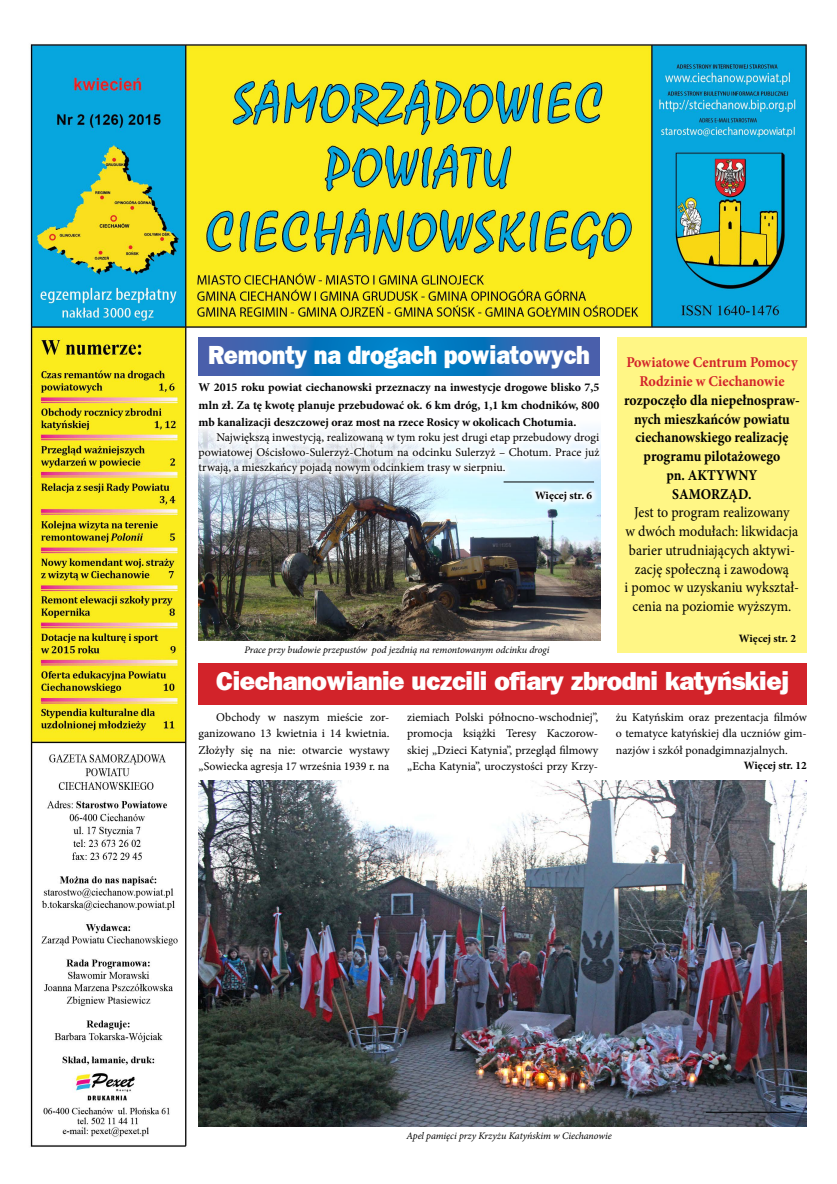
<style>
.page{position:relative;width:837px;height:1184px;background:#fff}
.page>*{position:absolute;margin:0;border:0;box-sizing:border-box;transform-origin:0 0}
.t1{font:800 26.25px "Frankfurt Gothic";letter-spacing:-.02em;color:#fff}
.t2{font:800 26.25px "Frankfurt Gothic";letter-spacing:-.02em;color:#fff;scale:.9 1}
.t3{font:15px/18.8px "Minion Pro";color:#000;text-align:center;scale:.93 1}
.t4{font:700 15px/18.8px "Minion Pro";color:#000;text-align:center;scale:.91 1}
.t5{font:700 15px/18.8px "Minion Pro";color:#d2232a;text-align:center;scale:.94 1}
.t6{font:11.88px/16.2px "Minion Pro";color:#000;text-align:justify}
.t7{font:700 11.88px/17.5px "Minion Pro";color:#000;text-align:justify}
.t8{font:700 11.25px "Minion Pro";letter-spacing:.005em;color:#000}
.t9{font:italic 10px "Minion Pro";letter-spacing:-.005em;color:#000}
</style>
<div class="page">
<img style="left:30px;top:44px;width:777px;height:1103px">
<div style="left:198px;top:663px;width:608px;height:41px;background:#d2232a"></div>
<img style="left:198px;top:780px;width:608px;height:346px">
<img style="left:198px;top:509px;width:402px;height:131px">
<div style="left:617px;top:338px;width:189px;height:314px;background:#fff685"></div>
<div style="left:191px;top:375px;width:415px;height:134px;background:#fff;opacity:.9"></div>
<svg style="left:198px;top:338px;width:401px;height:37px;background:#1f6fb8"></svg>
<hr style="left:705px;top:1112px;width:90px;height:1px;background:#000">
<hr style="left:503px;top:482px;width:91px;height:1px;background:#000">
<h1 class="t2" style="left:208px;top:339px;width:425px">Remonty na drogach powiatowych</h1>
<p class="t7" style="left:198px;top:378px;width:402px">W 2015 roku powiat ciechanowski przeznaczy na inwestycje drogowe blisko 7,5 mln zł. Za tę kwotę planuje przebudować ok. 6 km dróg, 1,1 km chodników, 800 mb kanalizacji deszczowej oraz most na rzece Rosicy w okolicach Chotumia.</p>
<p class="t6" style="left:198px;top:430px;width:402px;line-height:15px;text-indent:18px">Największą inwestycją, realizowaną w tym roku jest drugi etap przebudowy drogi powiatowej Ościsłowo-Sulerzyż-Chotum na odcinku Sulerzyż – Chotum. Prace już trwają, a mieszkańcy pojadą nowym odcinkiem trasy w sierpniu.</p>
<p class="t8" style="left:535px;top:487px;width:59px">Więcej str. 6</p>
<p class="t9" style="left:244px;top:642px;width:306px">Prace przy budowie przepustów pod jezdnią na remontowanym odcinku drogi</p>
<p class="t5" style="left:626px;top:353px;width:183px">Powiatowe Centrum Pomocy<br>Rodzinie w Ciechanowie</p>
<p class="t4" style="left:624px;top:390px;width:194px">rozpoczęło dla niepełnospraw&shy;nych mieszkańców powiatu ciechanowskiego realizację programu pilotażowego<br>pn. AKTYWNY<br>SAMORZĄD.</p>
<p class="t3" style="left:624px;top:503px;width:189px">Jest to program realizowany<br>w dwóch modułach: likwidacja barier utrudniających aktywi&shy;zację społeczną i zawodową<br>i pomoc w uzyskaniu wykształ&shy;cenia na poziomie wyższym.</p>
<p class="t8" style="left:738px;top:631px;width:59px">Więcej str. 2</p>
<h1 class="t1" style="left:216px;top:664px;width:574px">Ciechanowianie uczcili ofiary zbrodni katyńskiej</h1>
<p class="t6" style="left:198px;top:709px;width:192px;text-indent:18px">Obchody w naszym mieście zor&shy;ganizowano 13 kwietnia i 14 kwietnia.<br>Złożyły się na nie: otwarcie wystawy „Sowiecka agresja 17 września 1939 r. na</p>
<p class="t6" style="left:407px;top:709px;width:192px">ziemiach Polski północno-wschodniej”, promocja książki Teresy Kaczorow&shy;skiej „Dzieci Katynia”, przegląd filmowy „Echa Katynia”, uroczystości przy Krzy-</p>
<p class="t6" style="left:615px;top:709px;width:192px">żu Katyńskim oraz prezentacja filmów o tematyce katyńskiej dla uczniów gim&shy;nazjów i szkół ponadgimnazjalnych.</p>
<p class="t8" style="left:743px;top:757px;width:64px">Więcej str. 12</p>
<p class="t9" style="left:406px;top:1129px;width:207px">Apel pamięci przy Krzyżu Katyńskim w Ciechanowie</p>
</div>
